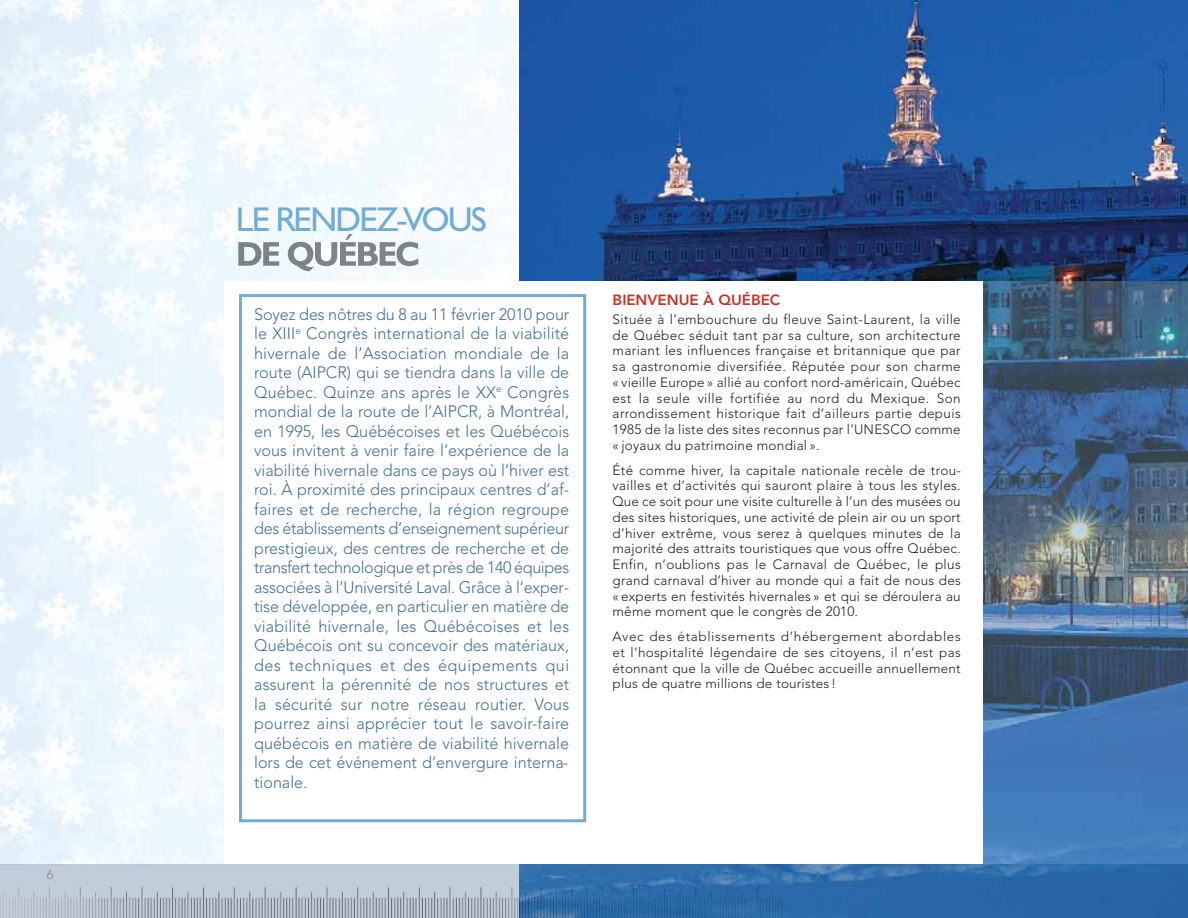
<style>
.page{position:relative;width:1188px;height:918px;background:#fff}
.page>*{position:absolute;margin:0;border:0;box-sizing:border-box;transform-origin:0 0}
.t1{font:34.5px "Humanist 521 BT";letter-spacing:-.05em;color:#72acd4}
.t2{font:300 16.5px/19.5px "Avenir";color:#427190;text-align:justify}
.t3{font:800 14.7px "Avenir";color:#c73127}
.t4{font:300 13.5px/15.8px "Avenir";letter-spacing:.015em;color:#231f20;text-align:justify}
.t5{font:13.5px "Avenir";color:#939598}
.t6{font:300 13.2px/15.8px "Avenir";letter-spacing:.015em;color:#231f20;text-align:justify}
</style>
<div class="page">
<img style="left:0;top:0;width:520px;height:864px">
<img style="left:520px;top:0;width:668px;height:281px">
<img style="left:983px;top:281px;width:205px;height:583px">
<img style="left:0;top:864px;width:1188px;height:54px">
<div style="left:224px;top:281px;width:759px;height:583px;background:#fff"></div>
<img style="left:238px;top:234px;width:180px;height:37px">
<div style="left:239px;top:294px;width:347px;height:528px;border:3px solid #72acd4"></div>
<img style="left:0;top:864px;width:520px;height:1px">
<p class="t5" style="left:47px;top:869px;width:9px">6</p>
<h1 class="t1" style="left:236px;top:208px;width:253px">LE RENDEZ-VOUS</h1>
<p class="t2" style="left:254px;top:306px;width:317px">Soyez des nôtres du 8 au 11 février 2010 pour le XIII<sup>e</sup> Congrès international de la viabilité hivernale de l’Association mondiale de la route (AIPCR) qui se tiendra dans la ville de Québec. Quinze ans après le XX<sup>e</sup> Congrès mondial de la route de l’AIPCR, à Montréal, en 1995, les Québécoises et les Québécois vous invitent à venir faire l’expérience de la viabilité hivernale dans ce pays où l’hiver est roi. À proximité des principaux centres d’af&shy;faires et de recherche, la région regroupe des établissements d’enseignement supérieur prestigieux, des centres de recherche et de transfert technologique et près de 140 équipes associées à l’Université Laval. Grâce à l’exper&shy;tise développée, en particulier en matière de viabilité hivernale, les Québécoises et les Québécois ont su concevoir des matériaux, des techniques et des équipements qui assurent la pérennité de nos structures et la sécurité sur notre réseau routier. Vous pourrez ainsi apprécier tout le savoir-faire québécois en matière de viabilité hivernale lors de cet événement d’envergure interna&shy;tionale.</p>
<p class="t3" style="left:613px;top:294px;width:169px">BIENVENUE À QUÉBEC</p>
<p class="t4" style="left:613px;top:313px;width:350px">Située à l’embouchure du fleuve Saint-Laurent, la ville de Québec séduit tant par sa culture, son architecture mariant les influences française et britannique que par sa gastronomie diversifiée. Réputée pour son charme « vieille Europe » allié au confort nord-américain, Québec est la seule ville fortifiée au nord du Mexique. Son arrondissement historique fait d’ailleurs partie depuis 1985 de la liste des sites reconnus par l’UNESCO comme « joyaux du patrimoine mondial ».</p>
<p class="t4" style="left:613px;top:463px;width:350px">Été comme hiver, la capitale nationale recèle de trou&shy;vailles et d’activités qui sauront plaire à tous les styles.<br>Que ce soit pour une visite culturelle à l’un des musées ou des sites historiques, une activité de plein air ou un sport d’hiver extrême, vous serez à quelques minutes de la majorité des attraits touristiques que vous offre Québec.<br>Enfin, n’oublions pas le Carnaval de Québec, le plus grand carnaval d’hiver au monde qui a fait de nous des « experts en festivités hivernales » et qui se déroulera au même moment que le congrès de 2010.</p>
<p class="t6" style="left:613px;top:630px;width:350px">Avec des établissements d’hébergement abordables et l’hospitalité légendaire de ses citoyens, il n’est pas étonnant que la ville de Québec accueille annuellement plus de quatre millions de touristes !</p>
</div>
